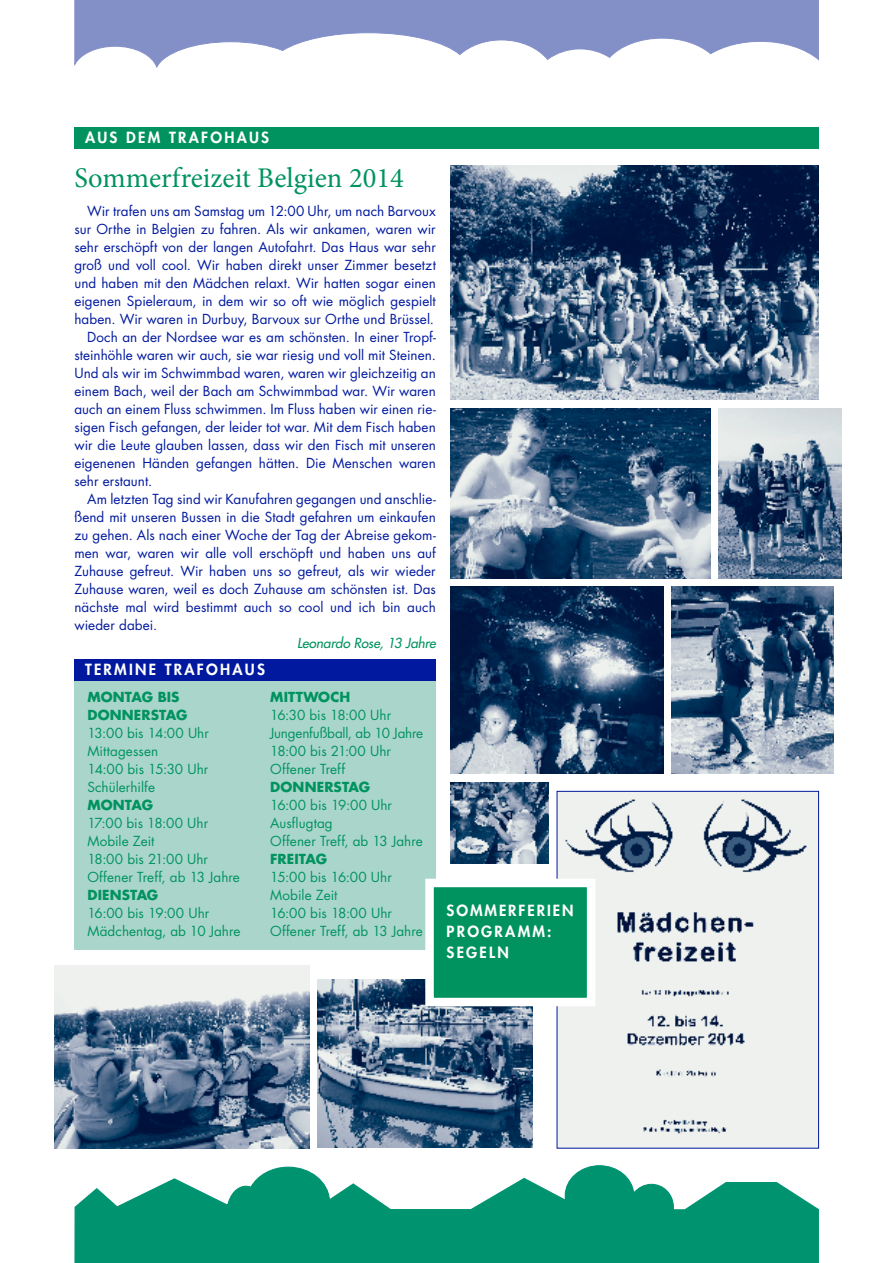
<style>
.page{position:relative;width:893px;height:1263px;background:#fff}
.page>*{position:absolute;margin:0;border:0;box-sizing:border-box;transform-origin:0 0}
.t1{font:28.5px "Minion Pro";color:#00935f}
.t2{font:800 15px/21px "Futura";letter-spacing:.15em;color:#fff}
.t3{font:13.5px "Futura";letter-spacing:.005em;color:#00199f}
.t4{font:13.5px/18px "Futura";color:#00935f}
.t5{font:700 13.5px/18px "Futura";letter-spacing:.005em;color:#00935f}
.t6{font:italic 13.5px "Futura";color:#00935f}
</style>
<div class="page">
<svg style="left:74px;top:0;width:745px;height:68px"></svg>
<svg style="left:74px;top:1165px;width:745px;height:98px"></svg>
<div style="left:74px;top:128px;width:745px;height:21px;background:#00935f"></div>
<img style="left:559px;top:793px;width:258px;height:353px">
<div style="left:557px;top:791px;width:262px;height:357px;border:1px solid #00199f"></div>
<img style="left:451px;top:783px;width:98px;height:80px">
<img style="left:672px;top:587px;width:161px;height:187px">
<img style="left:451px;top:408px;width:259px;height:170px">
<img style="left:451px;top:587px;width:212px;height:187px">
<img style="left:719px;top:408px;width:123px;height:170px">
<img style="left:318px;top:979px;width:215px;height:168px">
<img style="left:54px;top:965px;width:255px;height:183px">
<img style="left:451px;top:166px;width:368px;height:234px">
<div style="left:75px;top:677px;width:361px;height:272px;background:#aad5cb"></div>
<div style="left:74px;top:659px;width:362px;height:21px;background:#00199f"></div>
<div style="left:430px;top:883px;width:161px;height:119px;background:#00935f"></div>
<div style="left:425px;top:879px;width:170px;height:127px;border:9px solid #fff"></div>
<p class="t2" style="left:85px;top:127px;width:186px">AUS DEM TRAFOHAUS</p>
<h1 class="t1" style="left:74px;top:158px;width:331px">Sommerfreizeit Belgien 2014</h1>
<p class="t3" style="left:87px;top:202px;width:350px">Wir trafen uns am Samstag um 12:00 Uhr, um nach Barvoux</p>
<p class="t3" style="left:74px;top:220px;width:363px">sur Orthe in Belgien zu fahren. Als wir ankamen, waren wir</p>
<p class="t3" style="left:74px;top:238px;width:363px">sehr erschöpft von der langen Autofahrt. Das Haus war sehr</p>
<p class="t3" style="left:74px;top:256px;width:363px">groß und voll cool. Wir haben direkt unser Zimmer besetzt</p>
<p class="t3" style="left:74px;top:274px;width:363px">und haben mit den Mädchen relaxt. Wir hatten sogar einen</p>
<p class="t3" style="left:74px;top:292px;width:363px">eigenen Spieleraum, in dem wir so oft wie möglich gespielt</p>
<p class="t3" style="left:74px;top:310px;width:361px">haben. Wir waren in Durbuy, Barvoux sur Orthe und Brüssel.</p>
<p class="t3" style="left:87px;top:328px;width:350px">Doch an der Nordsee war es am schönsten. In einer Tropf-</p>
<p class="t3" style="left:74px;top:346px;width:363px">steinhöhle waren wir auch, sie war riesig und voll mit Steinen.</p>
<p class="t3" style="left:74px;top:364px;width:363px">Und als wir im Schwimmbad waren, waren wir gleichzeitig an</p>
<p class="t3" style="left:74px;top:382px;width:363px">einem Bach, weil der Bach am Schwimmbad war. Wir waren</p>
<p class="t3" style="left:74px;top:400px;width:363px">auch an einem Fluss schwimmen. Im Fluss haben wir einen rie-</p>
<p class="t3" style="left:74px;top:418px;width:363px">sigen Fisch gefangen, der leider tot war. Mit dem Fisch haben</p>
<p class="t3" style="left:74px;top:436px;width:363px">wir die Leute glauben lassen, dass wir den Fisch mit unseren</p>
<p class="t3" style="left:74px;top:454px;width:363px">eigenenen Händen gefangen hätten. Die Menschen waren</p>
<p class="t3" style="left:74px;top:472px;width:79px">sehr erstaunt.</p>
<p class="t3" style="left:87px;top:490px;width:350px">Am letzten Tag sind wir Kanufahren gegangen und anschlie-</p>
<p class="t3" style="left:74px;top:508px;width:363px">ßend mit unseren Bussen in die Stadt gefahren um einkaufen</p>
<p class="t3" style="left:74px;top:526px;width:363px">zu gehen. Als nach einer Woche der Tag der Abreise gekom-</p>
<p class="t3" style="left:74px;top:544px;width:363px">men war, waren wir alle voll erschöpft und haben uns auf</p>
<p class="t3" style="left:74px;top:562px;width:363px">Zuhause gefreut. Wir haben uns so gefreut, als wir wieder</p>
<p class="t3" style="left:74px;top:580px;width:363px">Zuhause waren, weil es doch Zuhause am schönsten ist. Das</p>
<p class="t3" style="left:74px;top:598px;width:363px">nächste mal wird bestimmt auch so cool und ich bin auch</p>
<p class="t3" style="left:74px;top:616px;width:84px">wieder dabei.</p>
<p class="t6" style="left:297px;top:634px;width:140px">Leonardo Rose, 13 Jahre</p>
<p class="t2" style="left:85px;top:658px;width:181px">TERMINE TRAFOHAUS</p>
<p class="t5" style="left:87px;top:688px;width:102px">MONTAG BIS<br>DONNERSTAG</p>
<p class="t4" style="left:87px;top:724px;width:123px">13:00 bis 14:00 Uhr<br>Mittagessen<br>14:00 bis 15:30 Uhr<br>Schülerhilfe</p>
<p class="t5" style="left:87px;top:796px;width:67px">MONTAG</p>
<p class="t4" style="left:87px;top:814px;width:154px">17:00 bis 18:00 Uhr<br>Mobile Zeit<br>18:00 bis 21:00 Uhr<br>Offener Treff, ab 13 Jahre</p>
<p class="t5" style="left:87px;top:886px;width:72px">DIENSTAG</p>
<p class="t4" style="left:87px;top:904px;width:155px">16:00 bis 19:00 Uhr<br>Mädchentag, ab 10 Jahre</p>
<p class="t5" style="left:270px;top:688px;width:82px">MITTWOCH</p>
<p class="t4" style="left:270px;top:706px;width:155px">16:30 bis 18:00 Uhr<br>Jungenfußball, ab 10 Jahre<br>18:00 bis 21:00 Uhr<br>Offener Treff</p>
<p class="t5" style="left:270px;top:777px;width:102px">DONNERSTAG</p>
<p class="t4" style="left:270px;top:796px;width:154px">16:00 bis 19:00 Uhr<br>Ausflugtag<br>Offener Treff, ab 13 Jahre</p>
<p class="t5" style="left:270px;top:849px;width:58px">FREITAG</p>
<p class="t4" style="left:270px;top:868px;width:154px">15:00 bis 16:00 Uhr<br>Mobile Zeit<br>16:00 bis 18:00 Uhr<br>Offener Treff, ab 13 Jahre</p>
<p class="t2" style="left:447px;top:899px;width:128px">SOMMERFERIEN<br>PROGRAMM:<br>SEGELN</p>
</div>
